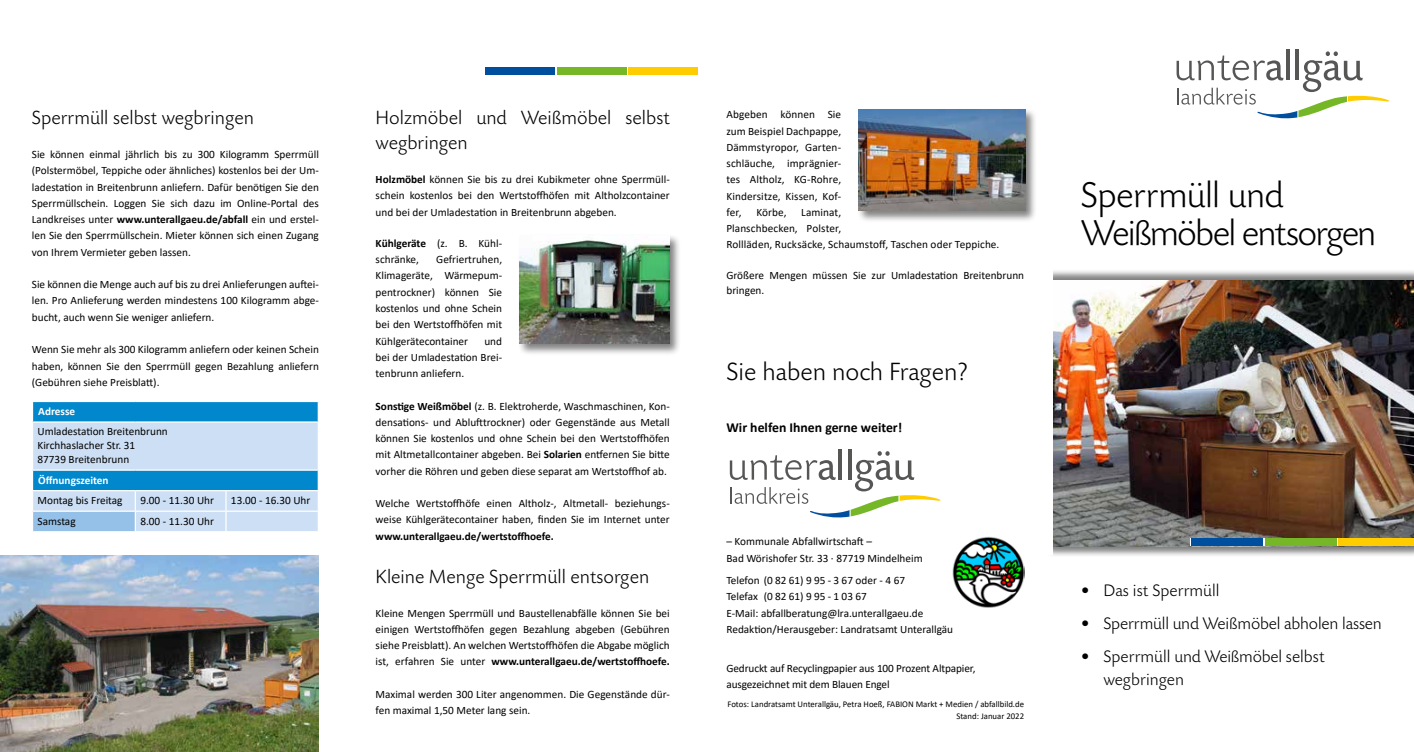
<style>
.page{position:relative;width:1414px;height:752px;background:#fff}
.page>*{position:absolute;margin:0;border:0;box-sizing:border-box;transform-origin:0 0}
.t1{font:300 37.5px/37.5px "Today SBOP";letter-spacing:-.045em;color:#000}
.t2{font:300 26.25px "Today SBOP";color:#000}
.t3{font:300 20px/25px "Today SBOP";color:#000}
.t4{font:300 17.5px/22.5px "Today SBOP";letter-spacing:-.01em;color:#000}
.t5{font:700 13.75px "Calibri";color:#000}
.t6{font:11.25px/16.2px "Calibri";color:#000;text-align:justify}
.t7{font:700 11.25px "Calibri";color:#000}
.t8{font:700 11.25px "Calibri";color:#fff}
.t9{font:8.75px/12.5px "Calibri";color:#000;text-align:right}
.s1{font-weight:700}
</style>
<div class="page">
<div style="left:1042px;top:269px;width:372px;height:288px;background:#000;opacity:.5"></div>
<img style="left:1052px;top:280px;width:362px;height:266px">
<hr style="left:1286px;top:50px;width:4px;height:30px;background:#565655">
<hr style="left:1296px;top:50px;width:3px;height:30px;background:#565655">
<svg style="left:1176px;top:51px;width:213px;height:67px"></svg>
<svg style="left:1263px;top:538px;width:75px;height:8px"></svg>
<div style="left:1338px;top:538px;width:76px;height:8px;background:#fc0"></div>
<div style="left:1264px;top:538px;width:72px;height:8px;background:#75b726"></div>
<div style="left:1191px;top:538px;width:72px;height:8px;background:#004e9e"></div>
<div style="left:1024px;top:109px;width:28px;height:446px;background:#fff"></div>
<div style="left:628px;top:66px;width:70px;height:8px;background:#fc0"></div>
<div style="left:557px;top:66px;width:70px;height:8px;background:#75b726"></div>
<div style="left:485px;top:66px;width:70px;height:8px;background:#004e9e"></div>
<svg style="left:32px;top:401px;width:287px;height:130px;background:#8fc4e8"></svg>
<hr style="left:32px;top:421px;width:103px;height:1px;background:#fff">
<hr style="left:32px;top:422px;width:1px;height:47px;background:#fff">
<hr style="left:135px;top:421px;width:91px;height:1px;background:#fff">
<hr style="left:226px;top:421px;width:93px;height:1px;background:#fff">
<hr style="left:318px;top:422px;width:1px;height:47px;background:#fff">
<hr style="left:32px;top:469px;width:103px;height:1px;background:#fff">
<hr style="left:135px;top:469px;width:91px;height:1px;background:#fff">
<hr style="left:226px;top:469px;width:93px;height:1px;background:#fff">
<hr style="left:839px;top:449px;width:3px;height:30px;background:#565655">
<hr style="left:848px;top:449px;width:3px;height:30px;background:#565655">
<svg style="left:730px;top:451px;width:210px;height:66px"></svg>
<img style="left:952px;top:536px;width:72px;height:72px">
<div style="left:857px;top:108px;width:180px;height:114px;background:#000;opacity:.5"></div>
<img style="left:859px;top:110px;width:166px;height:101px">
<div style="left:518px;top:233px;width:163px;height:122px;background:#000;opacity:.5"></div>
<img style="left:520px;top:235px;width:150px;height:109px">
<img style="left:0;top:555px;width:319px;height:196px">
<h3 class="t3" style="left:32px;top:106px;width:224px">Sperrmüll selbst wegbringen</h3>
<p class="t6" style="left:32px;top:146px;width:289px">Sie können einmal jährlich bis zu 300 Kilogramm Sperrmüll (Polstermöbel, Teppiche oder ähnliches) kostenlos bei der Um&shy;ladestation in Breitenbrunn anliefern. Dafür benötigen Sie den Sperrmüllschein. Loggen Sie sich dazu im Online-Portal des Landkreises unter <span class="s1">www.unterallgaeu.de/abfall</span> ein und erstel&shy;len Sie den Sperrmüllschein. Mieter können sich einen Zugang von Ihrem Vermieter geben lassen.</p>
<p class="t6" style="left:32px;top:276px;width:289px">Sie können die Menge auch auf bis zu drei Anlieferungen auftei&shy;len. Pro Anlieferung werden mindestens 100 Kilogramm abge&shy;bucht, auch wenn Sie weniger anliefern.</p>
<p class="t6" style="left:32px;top:341px;width:289px">Wenn Sie mehr als 300 Kilogramm anliefern oder keinen Schein haben, können Sie den Sperrmüll gegen Bezahlung anliefern (Gebühren siehe Preisblatt).</p>
<p class="t8" style="left:38px;top:403px;width:39px">Adresse</p>
<p class="t6" style="left:38px;top:424px;width:132px;line-height:13.8px;text-align:left">Umladestation Breitenbrunn<br>Kirchhaslacher Str. 31<br>87739 Breitenbrunn</p>
<p class="t8" style="left:38px;top:471px;width:72px">Öffnungszeiten</p>
<p class="t6" style="left:38px;top:491px;width:87px">Montag bis Freitag</p>
<p class="t6" style="left:140px;top:491px;width:75px">9.00 - 11.30 Uhr</p>
<p class="t6" style="left:231px;top:491px;width:81px">13.00 - 16.30 Uhr</p>
<p class="t6" style="left:38px;top:512px;width:40px">Samstag</p>
<p class="t6" style="left:140px;top:512px;width:75px">8.00 - 11.30 Uhr</p>
<h3 class="t3" style="left:376px;top:106px;width:296px">Holzmöbel und Weißmöbel selbst wegbringen</h3>
<p class="t6" style="left:376px;top:171px;width:296px"><span class="s1">Holzmöbel</span> können Sie bis zu drei Kubikmeter ohne Sperrmüll&shy;schein kostenlos bei den Wertstoffhöfen mit Altholzcontainer und bei der Umladestation in Breitenbrunn abgeben.</p>
<p class="t6" style="left:376px;top:235px;width:128px"><span class="s1">Kühlgeräte</span> (z. B. Kühl&shy;schränke,</p>
<p class="t6" style="left:376px;top:251px;width:128px;text-indent:61px">Gefriertruhen, Klimageräte, Wärmepum&shy;pentrockner) können Sie kostenlos und ohne Schein bei den Wertstoffhöfen mit Kühlgerätecontainer</p>
<p class="t6" style="left:376px;top:332px;width:128px;text-indent:109px">und bei der Umladestation Brei&shy;tenbrunn anliefern.</p>
<p class="t6" style="left:376px;top:397px;width:296px"><span class="s1">Sonstige Weißmöbel</span> (z. B. Elektroherde, Waschmaschinen, Kon&shy;densations- und Ablufttrockner) oder Gegenstände aus Metall können Sie kostenlos und ohne Schein bei den Wertstoffhöfen mit Altmetallcontainer abgeben. Bei <span class="s1">Solarien</span> entfernen Sie bitte vorher die Röhren und geben diese separat am Wertstoffhof ab.</p>
<p class="t6" style="left:376px;top:494px;width:296px">Welche Wertstoffhöfe einen Altholz-, Altmetall- beziehungs&shy;weise Kühlgerätecontainer haben, finden Sie im Internet unter</p>
<p class="t7" style="left:376px;top:527px;width:180px">www.unterallgaeu.de/wertstoffhoefe.</p>
<h3 class="t3" style="left:376px;top:564px;width:275px">Kleine Menge Sperrmüll entsorgen</h3>
<p class="t6" style="left:376px;top:604px;width:296px">Kleine Mengen Sperrmüll und Baustellenabfälle können Sie bei einigen Wertstoffhöfen gegen Bezahlung abgeben (Gebühren siehe Preisblatt). An welchen Wertstoffhöfen die Abgabe möglich ist, erfahren Sie unter <span class="s1">www.unterallgaeu.de/wertstoffhoefe.</span></p>
<p class="t6" style="left:376px;top:685px;width:296px">Maximal werden 300 Liter angenommen. Die Gegenstände dür&shy;fen maximal 1,50 Meter lang sein.</p>
<p class="t6" style="left:726px;top:106px;width:116px">Abgeben können Sie zum Beispiel Dachpappe, Dämmstyropor, Garten&shy;schläuche, imprägnier&shy;tes Altholz, KG-Rohre, Kindersitze, Kissen, Kof&shy;fer,</p>
<p class="t6" style="left:756px;top:204px;width:32px">Körbe,</p>
<p class="t6" style="left:726px;top:204px;width:274px;text-align:left;text-indent:75px">Laminat,<br>Planschbecken, Polster,<br>Rollläden, Rucksäcke, Schaumstoff, Taschen oder Teppiche.</p>
<p class="t6" style="left:726px;top:267px;width:299px;line-height:15px">Größere Mengen müssen Sie zur Umladestation Breitenbrunn bringen.</p>
<h2 class="t2" style="left:726px;top:357px;width:243px">Sie haben noch Fragen?</h2>
<p class="t5" style="left:726px;top:417px;width:177px">Wir helfen Ihnen gerne weiter!</p>
<p class="t6" style="left:726px;top:533px;width:198px">– Kommunale Abfallwirtschaft –<br>Bad Wörishofer Str. 33 · 87719 Mindelheim</p>
<p class="t6" style="left:726px;top:571px;width:228px;text-align:left">Telefon (0 82 61) 9 95 - 3 67 oder - 4 67<br>Telefax (0 82 61) 9 95 - 1 03 67<br>E-Mail: abfallberatung@lra.unterallgaeu.de Redaktion/Herausgeber: Landratsamt Unterallgäu</p>
<p class="t6" style="left:726px;top:659px;width:251px">Gedruckt auf Recyclingpapier aus 100 Prozent Altpapier, ausgezeichnet mit dem Blauen Engel</p>
<p class="t9" style="left:727px;top:697px;width:298px">Fotos: Landratsamt Unterallgäu, Petra Hoeß, FABION Markt + Medien / abfallbild.de<br>Stand: Januar 2022</p>
<h1 class="t1" style="left:1081px;top:178px;width:297px">Sperrmüll und<br>Weißmöbel entsorgen</h1>
<h3 class="t4" style="left:1081px;top:579px;width:140px">• Das ist Sperrmüll</h3>
<h3 class="t4" style="left:1081px;top:612px;width:302px">• Sperrmüll und Weißmöbel abholen lassen</h3>
<h3 class="t4" style="left:1103px;top:645px;width:223px;text-indent:-23px">• Sperrmüll und Weißmöbel selbst wegbringen</h3>
</div>
